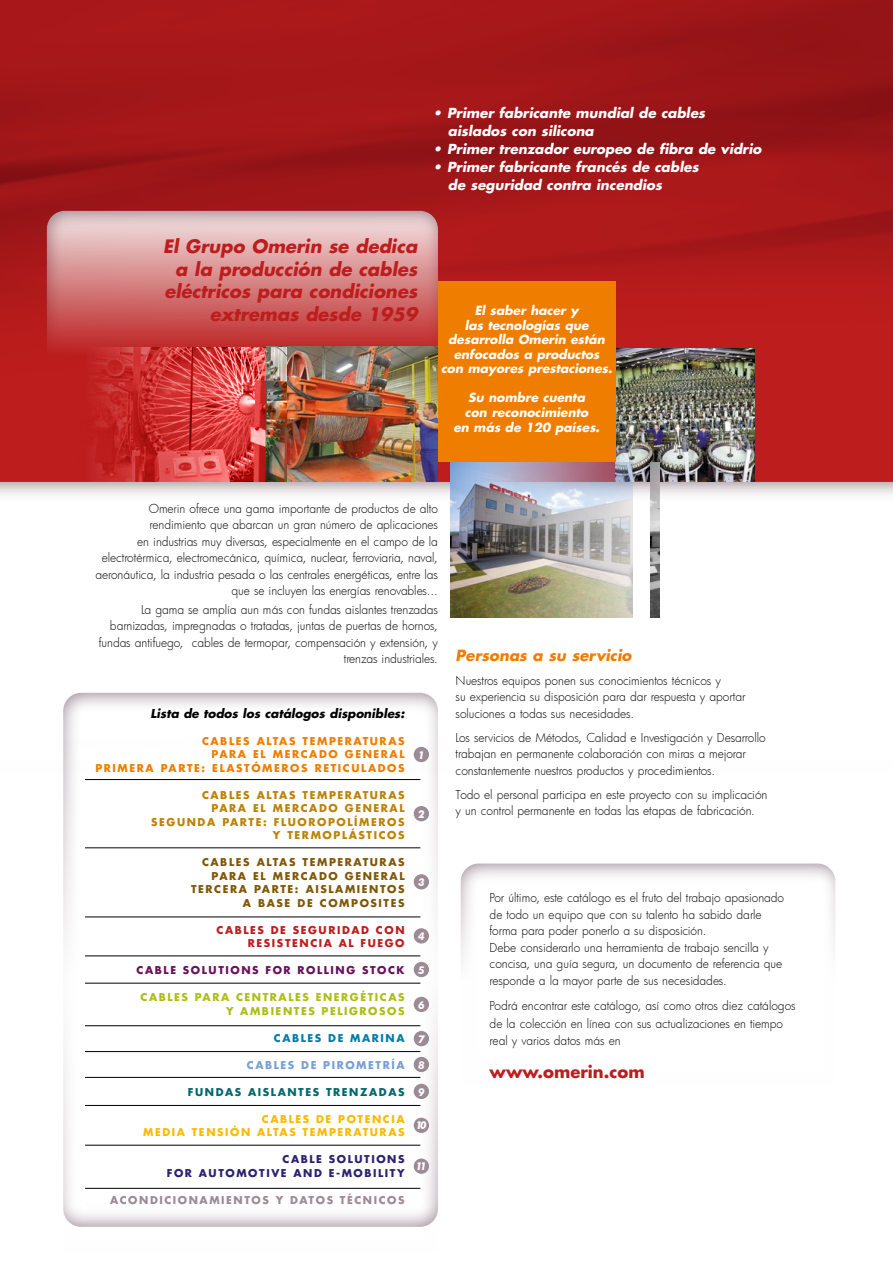
<style>
.page{position:relative;width:893px;height:1263px;background:#fff}
.page>*{position:absolute;margin:0;border:0;box-sizing:border-box;transform-origin:0 0}
.Normal_e{font:italic 700 18px/22.5px "Futura";color:#bd1d1d;text-align:right}
.Normal_e-2{font:700 16.5px "Futura Std";color:#bd1d1d}
.Normal_e-3{font:italic 700 15px "Futura";color:#ef7d00}
.Normal_e-4{font:italic 700 13.5px/18px "Futura";color:#fff}
.Normal_e-5{font:italic 700 12.3px/14.5px "Futura";color:#fff;text-align:center}
.Normal_e-6{font:300 12px/16.5px "Futura";letter-spacing:-.005em;color:#000}
.t1{font:italic 700 12px "Futura";color:#000}
.t2{font:italic 700 10.8px "Futura BT";color:#fff}
.t3{font:700 10.5px/13.5px "Futura Std";letter-spacing:.15em;color:#bd8200;text-align:right}
.t4{font:700 10.5px/13.5px "Futura Std";letter-spacing:.15em;color:#805706;text-align:right}
.t5{font:700 10.5px/13.5px "Futura Std";letter-spacing:.15em;color:#ef7d00;text-align:right}
.t6{font:700 10.5px/13.5px "Futura Std";letter-spacing:.15em;color:#aebd14;text-align:right}
.t7{font:700 10.5px/13.5px "Futura Std";letter-spacing:.15em;color:#fbba00;text-align:right}
.t8{font:700 10.5px/13.5px "Futura Std";letter-spacing:.15em;color:#2b2171;text-align:right}
.t9{font:700 10.5px/13.5px "Futura Std";letter-spacing:.15em;color:#bd1d1d;text-align:right}
.t10{font:700 10.5px "Futura Std";letter-spacing:.15em;color:#9c8a94}
.t11{font:700 10.5px "Futura Std";letter-spacing:.15em;color:#6a0f5a}
.t12{font:700 10.5px "Futura Std";letter-spacing:.15em;color:#00676d}
.t13{font:700 10.5px "Futura Std";letter-spacing:.15em;color:#799fd4}
.t14{font:700 10.5px "Futura Std";letter-spacing:.15em;color:#007daa}
</style>
<div class="page">
<img style="left:0;top:0;width:893px;height:470px">
<svg style="left:34px;top:199px;width:417px;height:284px;background:#cc6e6f"></svg>
<img style="left:615px;top:349px;width:140px;height:133px">
<img style="left:266px;top:346px;width:172px;height:136px">
<img style="left:650px;top:462px;width:9px;height:156px">
<img style="left:451px;top:462px;width:181px;height:155px">
<div style="left:438px;top:281px;width:177px;height:181px;background:#ef7d00"></div>
<img style="left:77px;top:347px;width:209px;height:135px">
<svg style="left:63px;top:692px;width:375px;height:46px"></svg>
<svg style="left:63px;top:738px;width:375px;height:489px"></svg>
<hr style="left:85px;top:779px;width:335px;height:1px;background:#000">
<hr style="left:85px;top:847px;width:335px;height:1px;background:#000">
<hr style="left:85px;top:917px;width:335px;height:1px;background:#000">
<hr style="left:85px;top:1025px;width:335px;height:1px;background:#000">
<hr style="left:85px;top:956px;width:335px;height:1px;background:#000">
<hr style="left:85px;top:983px;width:335px;height:1px;background:#000">
<hr style="left:85px;top:1051px;width:335px;height:1px;background:#000">
<hr style="left:85px;top:1105px;width:335px;height:1px;background:#000">
<hr style="left:85px;top:1077px;width:335px;height:1px;background:#000">
<hr style="left:85px;top:1145px;width:335px;height:1px;background:#000">
<hr style="left:85px;top:1188px;width:335px;height:1px;background:#000">
<div style="left:414px;top:1159px;width:14px;height:14px;background:#9c8a94;border-radius:50%"></div>
<div style="left:414px;top:1158px;width:15px;height:16px;border:2px solid #9c8a94;border-radius:50%"></div>
<div style="left:414px;top:748px;width:14px;height:13px;background:#9c8a94;border-radius:50%"></div>
<div style="left:414px;top:747px;width:15px;height:15px;border:2px solid #9c8a94;border-radius:50%"></div>
<div style="left:414px;top:807px;width:14px;height:13px;background:#9c8a94;border-radius:50%"></div>
<div style="left:414px;top:806px;width:15px;height:15px;border:2px solid #9c8a94;border-radius:50%"></div>
<div style="left:414px;top:875px;width:14px;height:14px;background:#9c8a94;border-radius:50%"></div>
<div style="left:414px;top:874px;width:15px;height:15px;border:2px solid #9c8a94;border-radius:50%"></div>
<div style="left:414px;top:929px;width:14px;height:14px;background:#9c8a94;border-radius:50%"></div>
<div style="left:414px;top:928px;width:15px;height:15px;border:2px solid #9c8a94;border-radius:50%"></div>
<div style="left:414px;top:963px;width:14px;height:13px;background:#9c8a94;border-radius:50%"></div>
<div style="left:414px;top:962px;width:15px;height:15px;border:2px solid #9c8a94;border-radius:50%"></div>
<div style="left:414px;top:997px;width:14px;height:14px;background:#9c8a94;border-radius:50%"></div>
<div style="left:414px;top:997px;width:15px;height:15px;border:2px solid #9c8a94;border-radius:50%"></div>
<div style="left:414px;top:1032px;width:14px;height:13px;background:#9c8a94;border-radius:50%"></div>
<div style="left:414px;top:1031px;width:15px;height:15px;border:2px solid #9c8a94;border-radius:50%"></div>
<div style="left:414px;top:1057px;width:14px;height:14px;background:#9c8a94;border-radius:50%"></div>
<div style="left:414px;top:1057px;width:15px;height:15px;border:2px solid #9c8a94;border-radius:50%"></div>
<div style="left:414px;top:1084px;width:14px;height:14px;background:#9c8a94;border-radius:50%"></div>
<div style="left:414px;top:1084px;width:15px;height:15px;border:2px solid #9c8a94;border-radius:50%"></div>
<div style="left:414px;top:1118px;width:14px;height:14px;background:#9c8a94;border-radius:50%"></div>
<div style="left:414px;top:1118px;width:15px;height:15px;border:2px solid #9c8a94;border-radius:50%"></div>
<p class="Normal_e-4" style="left:448px;top:103px;width:259px;text-indent:-15px">• Primer fabricante mundial de cables aislados con silicona</p>
<p class="Normal_e-4" style="left:433px;top:139px;width:330px">• Primer trenzador europeo de fibra de vidrio</p>
<p class="Normal_e-4" style="left:448px;top:157px;width:252px;text-indent:-15px">• Primer fabricante francés de cables de seguridad contra incendios</p>
<p class="Normal_e" style="left:163px;top:235px;width:256px">El Grupo Omerin se dedica a la producción de cables eléctricos para condiciones extremas desde 1959</p>
<p class="Normal_e-5" style="left:441px;top:303px;width:173px">El saber hacer y<br>las tecnologías que desarrolla Omerin están enfocados a productos<br>con mayores prestaciones.</p>
<p class="Normal_e-5" style="left:453px;top:390px;width:148px">Su nombre cuenta<br>con reconocimiento<br>en más de 120 países.</p>
<p class="Normal_e-6" style="left:95px;top:500px;width:344px;text-align:right">Omerin ofrece una gama importante de productos de alto rendimiento que abarcan un gran número de aplicaciones<br>en industrias muy diversas, especialmente en el campo de la electrotérmica, electromecánica, química, nuclear, ferroviaria, naval, aeronáutica, la industria pesada o las centrales energéticas, entre las que se incluyen las energías renovables...</p>
<p class="Normal_e-6" style="left:99px;top:601px;width:340px;text-align:right">La gama se amplía aun más con fundas aislantes trenzadas barnizadas, impregnadas o tratadas, juntas de puertas de hornos, fundas antifuego, cables de termopar, compensación y extensión, y trenzas industriales.</p>
<p class="t1" style="left:151px;top:705px;width:255px">Lista de todos los catálogos disponibles:</p>
<p class="t5" style="left:95px;top:734px;width:311px">CABLES ALTAS TEMPERATURAS<br>PARA EL MERCADO GENERAL<br>PRIMERA PARTE: ELASTÓMEROS RETICULADOS</p>
<p class="t3" style="left:151px;top:788px;width:255px">CABLES ALTAS TEMPERATURAS<br>PARA EL MERCADO GENERAL<br>SEGUNDA PARTE: FLUOROPOLÍMEROS<br>Y TERMOPLÁSTICOS</p>
<p class="t4" style="left:191px;top:855px;width:215px">CABLES ALTAS TEMPERATURAS<br>PARA EL MERCADO GENERAL<br>TERCERA PARTE: AISLAMIENTOS<br>A BASE DE COMPOSITES</p>
<p class="t9" style="left:216px;top:923px;width:190px">CABLES DE SEGURIDAD CON<br>RESISTENCIA AL FUEGO</p>
<p class="t11" style="left:137px;top:963px;width:269px">CABLE SOLUTIONS FOR ROLLING STOCK</p>
<p class="t6" style="left:141px;top:990px;width:266px">CABLES PARA CENTRALES ENERGÉTICAS<br>Y AMBIENTES PELIGROSOS</p>
<p class="t14" style="left:274px;top:1031px;width:132px">CABLES DE MARINA</p>
<p class="t13" style="left:247px;top:1058px;width:159px">CABLES DE PIROMETRÍA</p>
<p class="t12" style="left:188px;top:1085px;width:218px">FUNDAS AISLANTES TRENZADAS</p>
<p class="t7" style="left:143px;top:1112px;width:263px">CABLES DE POTENCIA<br>MEDIA TENSIÓN ALTAS TEMPERATURAS</p>
<p class="t8" style="left:167px;top:1152px;width:239px">CABLE SOLUTIONS<br>FOR AUTOMOTIVE AND E-MOBILITY</p>
<p class="t10" style="left:110px;top:1193px;width:296px">ACONDICIONAMIENTOS Y DATOS TÉCNICOS</p>
<p class="t2" style="left:418px;top:748px;width:8px">1</p>
<p class="t2" style="left:418px;top:807px;width:8px">2</p>
<p class="t2" style="left:418px;top:875px;width:8px">3</p>
<p class="t2" style="left:418px;top:929px;width:8px">4</p>
<p class="t2" style="left:418px;top:963px;width:8px">5</p>
<p class="t2" style="left:418px;top:998px;width:8px">6</p>
<p class="t2" style="left:418px;top:1032px;width:8px">7</p>
<p class="t2" style="left:418px;top:1058px;width:8px">8</p>
<p class="t2" style="left:418px;top:1085px;width:8px">9</p>
<p class="t2" style="left:416px;top:1119px;width:13px">10</p>
<p class="t2" style="left:416px;top:1160px;width:13px">11</p>
<p class="Normal_e-3" style="left:456px;top:644px;width:177px">Personas a su servicio</p>
<p class="Normal_e-6" style="left:456px;top:672px;width:291px">Nuestros equipos ponen sus conocimientos técnicos y<br>su experiencia su disposición para dar respuesta y aportar soluciones a todas sus necesidades.</p>
<p class="Normal_e-6" style="left:456px;top:729px;width:312px">Los servicios de Métodos, Calidad e Investigación y Desarrollo trabajan en permanente colaboración con miras a mejorar constantemente nuestros productos y procedimientos.</p>
<p class="Normal_e-6" style="left:456px;top:786px;width:313px">Todo el personal participa en este proyecto con su implicación y un control permanente en todas las etapas de fabricación.</p>
<p class="Normal_e-6" style="left:490px;top:889px;width:296px">Por último, este catálogo es el fruto del trabajo apasionado de todo un equipo que con su talento ha sabido darle forma para poder ponerlo a su disposición.</p>
<p class="Normal_e-6" style="left:490px;top:939px;width:294px">Debe considerarlo una herramienta de trabajo sencilla y concisa, una guía segura, un documento de referencia que responde a la mayor parte de sus necesidades.</p>
<p class="Normal_e-6" style="left:490px;top:997px;width:307px;line-height:18px">Podrá encontrar este catálogo, así como otros diez catálogos de la colección en línea con sus actualizaciones en tiempo</p>
<p class="Normal_e-6" style="left:490px;top:1032px;width:133px">real y varios datos más en</p>
<p class="Normal_e-2" style="left:490px;top:1061px;width:156px">www.omerin.com</p>
</div>
